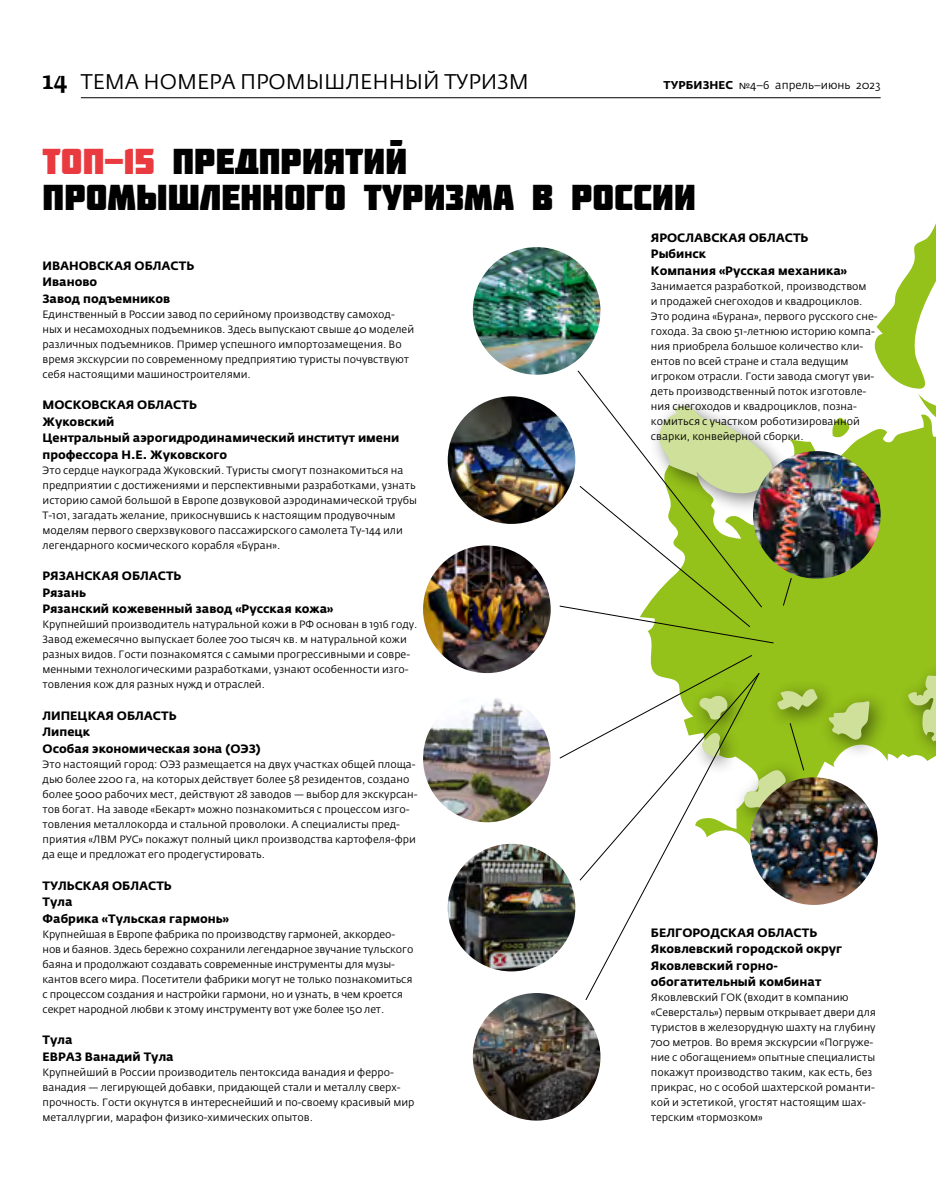
<style>
.page{position:relative;width:936px;height:1191px;background:#fff}
.page>*{position:absolute;margin:0;border:0;box-sizing:border-box;transform-origin:0 0}
.t1{font:36px/36px "Molot";color:#000}
.t2{font:21px "Fedra Sans Pro";color:#000}
.t3{font:700 12px/16.5px "Fedra Sans Pro";color:#000}
.t4{font:11.25px "Fedra Sans Pro";color:#000}
.t5{font:10.5px/15px "Fedra Sans Pro";color:#000}
.s1{font-family:"Fedra Serif A Pro";font-weight:500;font-size:24px}
.s2{font-weight:700}
.s3{color:#e83a3f}
</style>
<div class="page">
<svg style="left:651px;top:394px;width:284px;height:479px;fill:#94c11a"></svg>
<svg style="left:874px;top:225px;width:61px;height:164px"></svg>
<svg style="left:831px;top:418px;width:18px;height:20px"></svg>
<img style="left:929px;top:651px;width:6px;height:5px">
<img style="left:817px;top:670px;width:27px;height:12px">
<img style="left:889px;top:656px;width:46px;height:112px">
<svg style="left:908px;top:674px;width:27px;height:67px;background:#a3c34b"></svg>
<img style="left:817px;top:682px;width:79px;height:84px">
<svg style="left:828px;top:701px;width:41px;height:43px;background:#abc65e"></svg>
<img style="left:774px;top:394px;width:25px;height:73px">
<svg style="left:782px;top:577px;width:10px;height:29px"></svg>
<img style="left:447px;top:396px;width:128px;height:128px;border-radius:64px">
<img style="left:423px;top:545px;width:127px;height:128px;border-radius:64px">
<img style="left:473px;top:993px;width:127px;height:127px;border-radius:64px">
<svg style="left:585px;top:881px;width:65px;height:119px"></svg>
<img style="left:753px;top:451px;width:127px;height:127px;border-radius:64px">
<img style="left:473px;top:247px;width:127px;height:128px;border-radius:64px">
<svg style="left:558px;top:370px;width:216px;height:274px"></svg>
<img style="left:447px;top:844px;width:128px;height:127px;border-radius:64px">
<img style="left:423px;top:694px;width:127px;height:128px;border-radius:64px">
<img style="left:750px;top:777px;width:127px;height:128px;border-radius:64px">
<svg style="left:558px;top:654px;width:259px;height:227px"></svg>
<hr style="left:81px;top:97px;width:799px;height:1px;background:#000">
<h2 class="t2" style="left:43px;top:68px;width:487px"><span class="s1">14</span> ТЕМА НОМЕРА ПРОМЫШЛЕННЫЙ ТУРИЗМ</h2>
<p class="t4" style="left:663px;top:78px;width:218px"><span class="s2">ТУРБИЗНЕС</span> №4–6 апрель–июнь 2023</p>
<h1 class="t1" style="left:43px;top:143px;width:654px"><span class="s3">ТОП-15</span> предприятий промышленного туризма в России</h1>
<p class="t3" style="left:43px;top:257px;width:153px">ИВАНОВСКАЯ ОБЛАСТЬ<br>Иваново<br>Завод подъемников</p>
<p class="t5" style="left:43px;top:307px;width:373px">Единственный в России завод по серийному производству самоход&shy;ных и несамоходных подъемников. Здесь выпускают свыше 40 моделей различных подъемников. Пример успешного импортозамещения. Во время экскурсии по современному предприятию туристы почувствуют себя настоящими машиностроителями.</p>
<p class="t3" style="left:43px;top:397px;width:358px">МОСКОВСКАЯ ОБЛАСТЬ<br>Жуковский<br>Центральный аэрогидродинамический институт имени профессора Н.Е. Жуковского</p>
<p class="t5" style="left:43px;top:463px;width:376px">Это сердце наукограда Жуковский. Туристы смогут познакомиться на предприятии с достижениями и перспективными разработками, узнать историю самой большой в Европе дозвуковой аэродинамической трубы Т-101, загадать желание, прикоснувшись к настоящим продувочным моделям первого сверхзвукового пассажирского самолета Ту-144 или легендарного космического корабля «Буран».</p>
<p class="t3" style="left:43px;top:568px;width:292px">РЯЗАНСКАЯ ОБЛАСТЬ<br>Рязань<br>Рязанский кожевенный завод «Русская кожа»</p>
<p class="t5" style="left:43px;top:617px;width:376px">Крупнейший производитель натуральной кожи в РФ основан в 1916 году.<br>Завод ежемесячно выпускает более 700 тысяч кв. м натуральной кожи разных видов. Гости познакомятся с самыми прогрессивными и совре&shy;менными технологическими разработками, узнают особенности изго&shy;товления кож для разных нужд и отраслей.</p>
<p class="t3" style="left:43px;top:707px;width:219px">ЛИПЕЦКАЯ ОБЛАСТЬ<br>Липецк<br>Особая экономическая зона (ОЭЗ)</p>
<p class="t5" style="left:43px;top:757px;width:376px">Это настоящий город: ОЭЗ размещается на двух участках общей площа&shy;дью более 2200 га, на которых действует более 58 резидентов, создано более 5000 рабочих мест, действуют 28 заводов — выбор для экскурсан&shy;тов богат. На заводе «Бекарт» можно познакомиться с процессом изго&shy;товления металлокорда и стальной проволоки. А специалисты пред&shy;приятия «ЛВМ РУС» покажут полный цикл производства картофеля-фри да еще и предложат его продегустировать.</p>
<p class="t3" style="left:43px;top:877px;width:188px">ТУЛЬСКАЯ ОБЛАСТЬ<br>Тула<br>Фабрика «Тульская гармонь»</p>
<p class="t5" style="left:43px;top:926px;width:372px">Крупнейшая в Европе фабрика по производству гармоней, аккордео&shy;нов и баянов. Здесь бережно сохранили легендарное звучание тульского баяна и продолжают создавать современные инструменты для музы&shy;кантов всего мира. Посетители фабрики могут не только познакомиться с процессом создания и настройки гармони, но и узнать, в чем кроется секрет народной любви к этому инструменту вот уже более 150 лет.</p>
<p class="t3" style="left:43px;top:1031px;width:133px">Тула<br>ЕВРАЗ Ванадий Тула</p>
<p class="t5" style="left:43px;top:1064px;width:373px">Крупнейший в России производитель пентоксида ванадия и ферро&shy;ванадия — легирующей добавки, придающей стали и металлу сверх&shy;прочность. Гости окунутся в интереснейший и по-своему красивый мир металлургии, марафон физико-химических опытов.</p>
<p class="t3" style="left:651px;top:229px;width:198px">ЯРОСЛАВСКАЯ ОБЛАСТЬ<br>Рыбинск<br>Компания «Русская механика»</p>
<p class="t5" style="left:651px;top:278px;width:228px">Занимается разработкой, производством<br>и продажей снегоходов и квадроциклов.<br>Это родина «Бурана», первого русского сне&shy;гохода. За свою 51-летнюю историю компа&shy;ния приобрела большое количество кли&shy;ентов по всей стране и стала ведущим игроком отрасли. Гости завода смогут уви&shy;деть производственный поток изготовле&shy;ния снегоходов и квадроциклов, позна&shy;комиться с участком роботизированной сварки, конвейерной сборки.</p>
<p class="t3" style="left:651px;top:924px;width:193px">БЕЛГОРОДСКАЯ ОБЛАСТЬ<br>Яковлевский городской округ<br>Яковлевский горно&shy;обогатительный комбинат</p>
<p class="t5" style="left:651px;top:990px;width:226px">Яковлевский ГОК (входит в компанию «Северсталь») первым открывает двери для туристов в железорудную шахту на глубину 700 метров. Во время экскурсии «Погруже&shy;ние с обогащением» опытные специалисты покажут производство таким, как есть, без прикрас, но с особой шахтерской романти&shy;кой и эстетикой, угостят настоящим шах&shy;терским «тормозком»</p>
</div>
